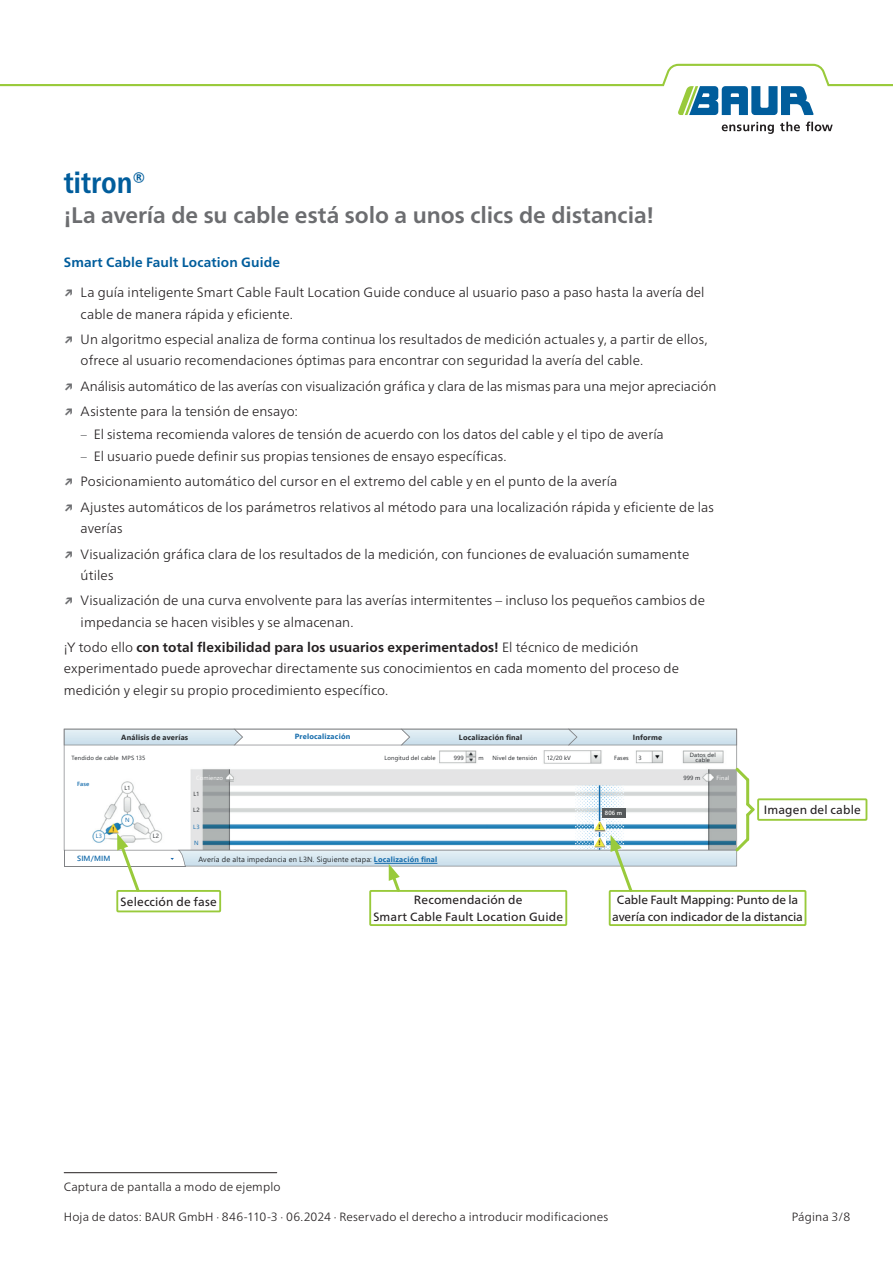
<style>
.page{position:relative;width:893px;height:1263px;background:#fff}
.page>*{position:absolute;margin:0;border:0;box-sizing:border-box;transform-origin:0 0}
.DB_-_Titel_Produktname_blau{font:700 condensed 30px "Frutiger Neue LTW1 G";letter-spacing:-.005em;color:#005d9c}
.DB_-_Titel_Produktbeschreibung_grau{font:700 22.5px "Frutiger Neue LTW1 G";letter-spacing:-.005em;color:#6c6d70}
.DB___Fließtext{font:300 13.5px/21.3px "Frutiger Neue LTW1 G";letter-spacing:.005em;color:#231f20}
.DB_-_Condensed_Überschrift{font:700 13.5px "Frutiger Neue LTW1 G";letter-spacing:.01em;color:#005d9c}
.DB_-_Fußnote_rechtsbündig{font:300 12px "Frutiger Neue LTW1 G";letter-spacing:.01em;color:#231f20}
.Text_Legende{font:12px/16.5px "Frutiger Neue LTW1 G";letter-spacing:.01em;color:#231f20;text-align:center}
.Text_Legende-2{font:12px/16.5px "Frutiger Neue LTW1 G";letter-spacing:-.01em;color:#231f20;text-align:center}
.Text_Screenshot_dunkelstgrau{font:7.5px "Segoe UI";letter-spacing:.02em;color:#292c2f}
.Text_Screenshot_dunkelstgrau-2{font:700 7.5px "Segoe UI";letter-spacing:.025em;color:#292c2f}
.Text_Screenshot_dunkelstgrau-3{font:700 7.5px "Segoe UI";letter-spacing:.025em;color:#156cac}
.Text_Screenshot_blau{font:600 7.5px "Segoe UI";letter-spacing:.015em;color:#156cac}
.t1{font:700 6.45px "Segoe UI";color:#231f20}
.Text_Screenshot_grau{font:6px/4.8px "Segoe UI";letter-spacing:.025em;color:#292c2f;text-align:center}
.Text_Screenshot_hellgrau{font:6px "Segoe UI";color:#fbfbfa}
.Text_Screenshot_blau-2{font:6px "Segoe UI";color:#156cac}
.Text_Screenshot_dunkelstgrau-4{font:6px "Segoe UI";letter-spacing:.005em;color:#292c2f}
.Text_Screenshot_hellgrau-2{font:6px "Segoe UI";letter-spacing:.02em;color:#fafafa}
.Text_Screenshot_blau-3{font:600 6px "Segoe UI";color:#156cac}
.Text_Screenshot_hellgrau-3{font:600 6px "Segoe UI";color:#fbfbfa}
.s1{font-weight:700;color:#6c6d70}
.s2{font-stretch:condensed;color:#6c6d70}
.s3{font-weight:700}
.s4{font-weight:700;color:#156cac}
</style>
<div class="page">
<svg style="left:722px;top:122px;width:52px;height:12px"></svg>
<svg style="left:780px;top:122px;width:20px;height:9px"></svg>
<svg style="left:806px;top:122px;width:27px;height:9px"></svg>
<svg style="left:0;top:64px;width:893px;height:51px"></svg>
<svg style="left:64px;top:729px;width:673px;height:121px"></svg>
<svg style="left:64px;top:850px;width:1px;height:16px"></svg>
<hr style="left:64px;top:866px;width:121px;height:1px;background:#808285">
<div style="left:369px;top:890px;width:198px;height:36px;border:2px solid #99ca3b"></div>
<div style="left:609px;top:890px;width:197px;height:36px;border:2px solid #99ca3b"></div>
<div style="left:116px;top:890px;width:105px;height:22px;border:2px solid #99ca3b"></div>
<div style="left:757px;top:798px;width:110px;height:23px;border:2px solid #99ca3b"></div>
<hr style="left:746px;top:780px;width:3px;height:24px;background:#99ca3b">
<svg style="left:733px;top:765px;width:17px;height:19px"></svg>
<svg style="left:117px;top:833px;width:25px;height:61px"></svg>
<img style="left:575px;top:785px;width:49px;height:3px">
<hr style="left:599px;top:785px;width:1px;height:65px;background:#156cac">
<svg style="left:170px;top:800px;width:587px;height:94px"></svg>
<div style="left:602px;top:808px;width:23px;height:10px;background:#55595b"></div>
<hr style="left:375px;top:863px;width:62px;height:1px;background:#156cac">
<hr style="left:64px;top:1172px;width:213px;height:1px;background:#231f20">
<p class="DB_-_Titel_Produktname_blau" style="left:64px;top:160px;width:84px">titron®</p>
<p class="DB_-_Titel_Produktbeschreibung_grau" style="left:64px;top:199px;width:592px">¡La avería de su cable está solo a unos clics de distancia!</p>
<p class="DB_-_Condensed_Überschrift" style="left:64px;top:253px;width:218px">Smart Cable Fault Location Guide</p>
<p class="DB___Fließtext" style="left:81px;top:281px;width:625px;text-indent:-17px"><span class="s1">↗</span> La guía inteligente Smart Cable Fault Location Guide conduce al usuario paso a paso hasta la avería del cable de manera rápida y eficiente.</p>
<p class="DB___Fließtext" style="left:81px;top:328px;width:628px;text-indent:-17px"><span class="s1">↗</span> Un algoritmo especial analiza de forma continua los resultados de medición actuales y, a partir de ellos, ofrece al usuario recomendaciones óptimas para encontrar con seguridad la avería del cable.</p>
<p class="DB___Fließtext" style="left:64px;top:374px;width:654px"><span class="s1">↗</span> Análisis automático de las averías con visualización gráfica y clara de las mismas para una mejor apreciación</p>
<p class="DB___Fließtext" style="left:64px;top:400px;width:236px"><span class="s1">↗</span> Asistente para la tensión de ensayo:</p>
<p class="DB___Fließtext" style="left:81px;top:422px;width:585px"><span class="s2">–</span> El sistema recomienda valores de tensión de acuerdo con los datos del cable y el tipo de avería</p>
<p class="DB___Fließtext" style="left:81px;top:444px;width:427px"><span class="s2">–</span> El usuario puede definir sus propias tensiones de ensayo específicas.</p>
<p class="DB___Fließtext" style="left:64px;top:470px;width:555px"><span class="s1">↗</span> Posicionamiento automático del cursor en el extremo del cable y en el punto de la avería</p>
<p class="DB___Fließtext" style="left:81px;top:495px;width:635px;text-indent:-17px"><span class="s1">↗</span> Ajustes automáticos de los parámetros relativos al método para una localización rápida y eficiente de las averías</p>
<p class="DB___Fließtext" style="left:81px;top:542px;width:610px;text-indent:-17px"><span class="s1">↗</span> Visualización gráfica clara de los resultados de la medición, con funciones de evaluación sumamente útiles</p>
<p class="DB___Fließtext" style="left:81px;top:589px;width:626px;text-indent:-17px"><span class="s1">↗</span> Visualización de una curva envolvente para las averías intermitentes – incluso los pequeños cambios de impedancia se hacen visibles y se almacenan.</p>
<p class="DB___Fließtext" style="left:64px;top:636px;width:617px">¡Y todo ello <span class="s3">con total flexibilidad para los usuarios experimentados!</span> El técnico de medición experimentado puede aprovechar directamente sus conocimientos en cada momento del proceso de medición y elegir su propio procedimiento específico.</p>
<p class="Text_Screenshot_dunkelstgrau-2" style="left:121px;top:730px;width:68px">Análisis de averías</p>
<p class="Text_Screenshot_dunkelstgrau-3" style="left:295px;top:730px;width:57px">Prelocalización</p>
<p class="Text_Screenshot_dunkelstgrau-2" style="left:459px;top:730px;width:65px">Localización final</p>
<p class="Text_Screenshot_dunkelstgrau-2" style="left:633px;top:730px;width:31px">Informe</p>
<p class="Text_Screenshot_grau" style="left:690px;top:752px;width:28px">Datos del cable</p>
<p class="Text_Screenshot_grau" style="left:72px;top:755px;width:49px">Tendido de cable</p>
<p class="Text_Screenshot_grau" style="left:384px;top:755px;width:53px">Longitud del cable</p>
<p class="Text_Screenshot_grau" style="left:493px;top:755px;width:46px">Nivel de tensión</p>
<p class="Text_Screenshot_grau" style="left:614px;top:755px;width:16px">Fases</p>
<p class="Text_Screenshot_hellgrau" style="left:196px;top:772px;width:28px">Comienzo</p>
<p class="Text_Screenshot_grau" style="left:683px;top:775px;width:18px">999 m</p>
<p class="Text_Screenshot_hellgrau-2" style="left:716px;top:772px;width:14px">Final</p>
<p class="Text_Screenshot_grau" style="left:194px;top:791px;width:7px">L1</p>
<p class="Text_Screenshot_dunkelstgrau-4" style="left:122px;top:752px;width:25px">MPS 135</p>
<p class="Text_Screenshot_grau" style="left:454px;top:755px;width:12px">999</p>
<p class="Text_Screenshot_grau" style="left:479px;top:755px;width:7px">m</p>
<p class="Text_Screenshot_grau" style="left:547px;top:755px;width:26px">12/20 kV</p>
<p class="Text_Screenshot_grau" style="left:639px;top:755px;width:5px">3</p>
<p class="Text_Screenshot_blau-3" style="left:77px;top:778px;width:14px">Fase</p>
<p class="Text_Screenshot_grau" style="left:125px;top:784px;width:7px">L1</p>
<p class="Text_Screenshot_blau-2" style="left:96px;top:830px;width:8px">L3</p>
<p class="Text_Screenshot_blau-2" style="left:125px;top:814px;width:6px">N</p>
<p class="Text_Screenshot_grau" style="left:153px;top:833px;width:8px">L2</p>
<p class="Text_Screenshot_grau" style="left:193px;top:807px;width:8px">L2</p>
<p class="Text_Screenshot_blau-2" style="left:193px;top:821px;width:8px">L3</p>
<p class="Text_Screenshot_blau-2" style="left:194px;top:837px;width:6px">N</p>
<p class="Text_Screenshot_blau" style="left:77px;top:851px;width:35px">SIM/MIM</p>
<p class="Text_Screenshot_dunkelstgrau" style="left:198px;top:852px;width:240px">Avería de alta impedancia en L3N. Siguiente etapa: <span class="s4">Localización final</span></p>
<p class="Text_Screenshot_hellgrau-3" style="left:605px;top:807px;width:19px">806 m</p>
<p class="t1" style="left:598px;top:821px;width:4px">!</p>
<p class="t1" style="left:598px;top:837px;width:4px">!</p>
<p class="Text_Legende" style="left:764px;top:801px;width:98px">Imagen del cable</p>
<p class="Text_Legende" style="left:121px;top:892px;width:98px">Selección de fase</p>
<p class="Text_Legende" style="left:373px;top:891px;width:191px">Recomendación de<br>Smart Cable Fault Location Guide</p>
<p class="Text_Legende-2" style="left:612px;top:891px;width:192px">Cable Fault Mapping: Punto de la avería con indicador de la distancia</p>
<p class="DB_-_Fußnote_rechtsbündig" style="left:64px;top:1178px;width:218px">Captura de pantalla a modo de ejemplo</p>
<p class="DB_-_Fußnote_rechtsbündig" style="left:64px;top:1208px;width:546px">Hoja de datos: BAUR GmbH · 846-110-3 · 06.2024 · Reservado el derecho a introducir modificaciones</p>
<p class="DB_-_Fußnote_rechtsbündig" style="left:792px;top:1208px;width:60px">Página 3/8</p>
</div>
